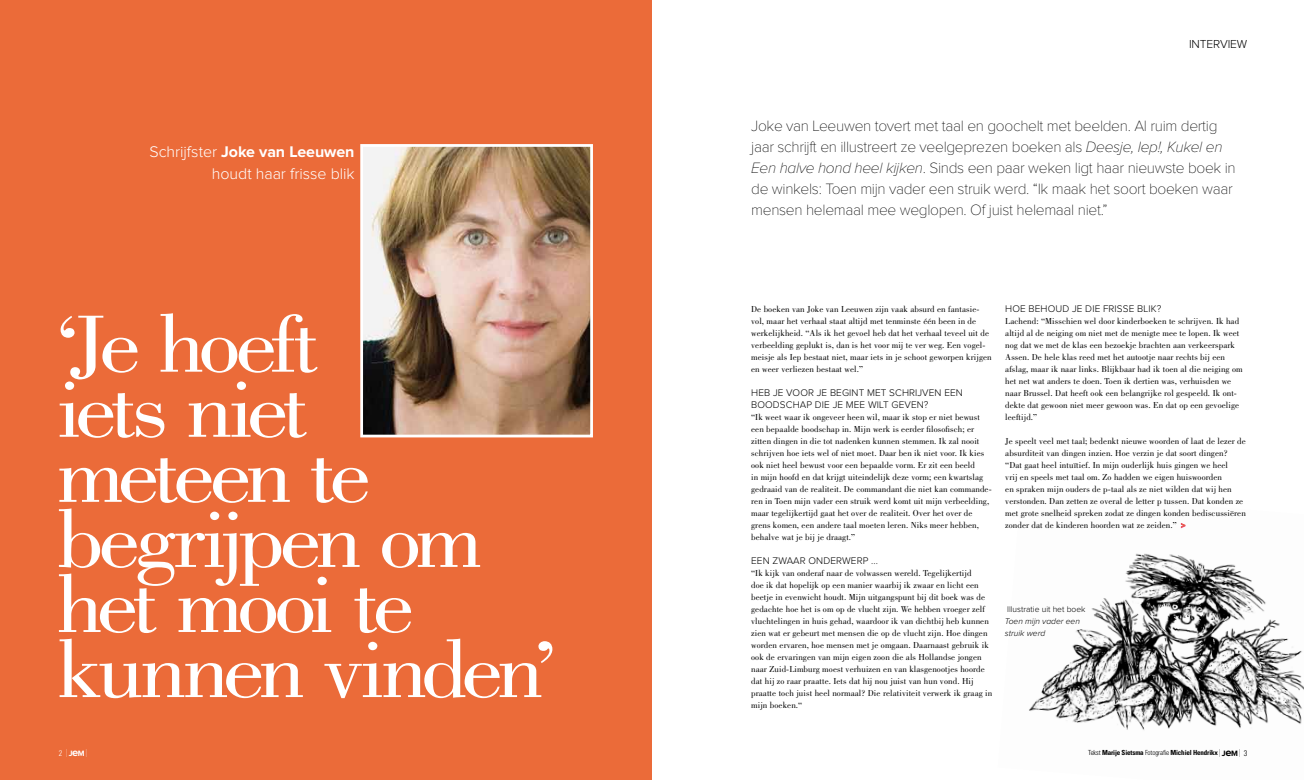
<style>
.page{position:relative;width:1304px;height:780px;background:#fff}
.page>*{position:absolute;margin:0;border:0;box-sizing:border-box;transform-origin:0 0}
.t1{font:83.7px/65px "Bodoni";letter-spacing:-.06em;color:#fff;scale:1.11 1}
.t2{font:300 16px/22px "Proxima Nova";letter-spacing:-.005em;color:#fff;text-align:right}
.t3{font:100 15.5px/21px "Proxima Nova";letter-spacing:-.02em;color:#000}
.t4{font:300 12px "Proxima Nova";letter-spacing:-.01em;color:#000}
.t5{font:300 10px/12px "Proxima Nova";letter-spacing:.01em;color:#000}
.t6{font:9px/12px "Bodoni";letter-spacing:.01em;color:#000}
.t7{font:italic 300 8.5px/12px "Proxima Nova";color:#000}
.t8{font:300 8.5px "Proxima Nova";color:#000}
.t9{font:300 8px "American Typewriter";color:#fff}
.t10{font:700 8px "Proxima Nova";color:#eb6b39}
.t11{font:700 condensed 7px "Univers";letter-spacing:-.02em;color:#000}
.s1{font-weight:700}
.s2{font-family:"Univers";font-stretch:condensed}
.s3{font-family:"Proxima Nova";font-weight:700}
.s4{font-family:"Proxima Nova";font-weight:700;font-size:11px}
.s5{font-style:italic}
.s6{font-weight:300}
.s7{font-family:"American Typewriter";font-weight:300;font-stretch:normal;font-size:8px}
.s8{font-family:"Proxima Nova";font-stretch:normal;font-size:8px}
.s9{font-family:"Proxima Nova";font-stretch:normal;font-size:11px}
.s10{font-weight:300;font-size:8px}
</style>
<div class="page">
<div style="left:0;top:0;width:652px;height:780px;background:#eb6b39"></div>
<img style="left:1029px;top:523px;width:275px;height:207px">
<img style="left:364px;top:148px;width:225px;height:285px">
<div style="left:360px;top:144px;width:233px;height:293px;border:3px solid #fff"></div>
<svg style="left:1181px;top:523px;width:4px;height:5px"></svg>
<h2 class="t2" style="left:149px;top:142px;width:207px">SCHRIJFSTER <span class="s1">Joke van Leeuwen<br></span>HOUDT HAAR FRISSE BLIK</h2>
<h1 class="t1" style="left:57px;top:311px;width:452px">‘Je hoeft<br>iets niet meteen te begrijpen om het mooi te kunnen vinden’</h1>
<p class="t9" style="left:59px;top:746px;width:31px"><span class="s2">2</span> |<span class="s3">J</span><span class="s4">e</span><span class="s3">M</span>|</p>
<h3 class="t4" style="left:1189px;top:39px;width:60px">INTERVIEW</h3>
<p class="t3" style="left:751px;top:116px;width:486px">Joke van Leeuwen tovert met taal en goochelt met beelden. Al ruim dertig jaar schrijft en illustreert ze veelgeprezen boeken als <span class="s5">Deesje, Iep!, Kukel en Een halve hond heel kijken</span>. Sinds een paar weken ligt haar nieuwste boek in de winkels: Toen mijn vader een struik werd. “Ik maak het soort boeken waar mensen helemaal mee weglopen. Of juist helemaal niet.”</p>
<p class="t6" style="left:751px;top:303px;width:242px">De boeken van Joke van Leeuwen zijn vaak absurd en fantasie&shy;vol, maar het verhaal staat altijd met tenminste één been in de werkelijkheid. “Als ik het gevoel heb dat het verhaal teveel uit de verbeelding geplukt is, dan is het voor mij te ver weg. Een vogel&shy;meisje als Iep bestaat niet, maar iets in je schoot geworpen krijgen en weer verliezen bestaat wel.”</p>
<p class="t5" style="left:751px;top:387px;width:213px">HEB JE VOOR JE BEGINT MET SCHRIJVEN EEN<br>BOODSCHAP DIE JE MEE WILT GEVEN?</p>
<p class="t6" style="left:751px;top:411px;width:242px">“Ik weet waar ik ongeveer heen wil, maar ik stop er niet bewust een bepaalde boodschap in. Mijn werk is eerder filosofisch; er zitten dingen in die tot nadenken kunnen stemmen. Ik zal nooit schrijven hoe iets wel of niet moet. Daar ben ik niet voor. Ik kies ook niet heel bewust voor een bepaalde vorm. Er zit een beeld<br>in mijn hoofd en dat krijgt uiteindelijk deze vorm; een kwartslag gedraaid van de realiteit. De commandant die niet kan commande&shy;ren in Toen mijn vader een struik werd komt uit mijn verbeelding, maar tegelijkertijd gaat het over de realiteit. Over het over de grens komen, een andere taal moeten leren. Niks meer hebben, behalve wat je bij je draagt.”</p>
<p class="t5" style="left:751px;top:555px;width:128px">EEN ZWAAR ONDERWERP ...</p>
<p class="t6" style="left:751px;top:567px;width:243px">“Ik kijk van onderaf naar de volwassen wereld. Tegelijkertijd<br>doe ik dat hopelijk op een manier waarbij ik zwaar en licht een beetje in evenwicht houdt. Mijn uitgangspunt bij dit boek was de gedachte hoe het is om op de vlucht zijn. We hebben vroeger zelf vluchtelingen in huis gehad, waardoor ik van dichtbij heb kunnen zien wat er gebeurt met mensen die op de vlucht zijn. Hoe dingen worden ervaren, hoe mensen met je omgaan. Daarnaast gebruik ik ook de ervaringen van mijn eigen zoon die als Hollandse jongen naar Zuid-Limburg moest verhuizen en van klasgenootjes hoorde dat hij zo raar praatte. Iets dat hij nou juist van hun vond. Hij praatte toch juist heel normaal? Die relativiteit verwerk ik graag in mijn boeken.“</p>
<p class="t5" style="left:1005px;top:303px;width:158px">HOE BEHOUD JE DIE FRISSE BLIK?</p>
<p class="t6" style="left:1005px;top:315px;width:239px">Lachend: “Misschien wel door kinderboeken te schrijven. Ik had altijd al de neiging om niet met de menigte mee te lopen. Ik weet nog dat we met de klas een bezoekje brachten aan verkeerspark Assen. De hele klas reed met het autootje naar rechts bij een afslag, maar ik naar links. Blijkbaar had ik toen al die neiging om het net wat anders te doen. Toen ik dertien was, verhuisden we naar Brussel. Dat heeft ook een belangrijke rol gespeeld. Ik ont&shy;dekte dat gewoon niet meer gewoon was. En dat op een gevoelige leeftijd.”</p>
<p class="t6" style="left:1005px;top:435px;width:242px">Je speelt veel met taal; bedenkt nieuwe woorden of laat de lezer de absurditeit van dingen inzien. Hoe verzin je dat soort dingen? “Dat gaat heel intuïtief. In mijn ouderlijk huis gingen we heel<br>vrij en speels met taal om. Zo hadden we eigen huiswoorden<br>en spraken mijn ouders de p-taal als ze niet wilden dat wij hen verstonden. Dan zetten ze overal de letter p tussen. Dat konden ze met grote snelheid spreken zodat ze dingen konden bediscussiëren zonder dat de kinderen hoorden wat ze zeiden.”</p>
<p class="t10" style="left:1181px;top:522px;width:6px">&gt;</p>
<p class="t8" style="left:1007px;top:605px;width:80px">I LLUSTRATIE UIT HET BOEK</p>
<p class="t7" style="left:1005px;top:615px;width:77px">Toen mijn vader een struik werd</p>
<p class="t11" style="left:1088px;top:748px;width:161px"><span class="s6">Tekst</span> Marije Sietsma <span class="s6">Fotografie</span> Michiel Hendrikx<span class="s7">|</span><span class="s8">J</span><span class="s9">e</span><span class="s8">M</span><span class="s7">|</span> <span class="s10">3</span></p>
</div>
